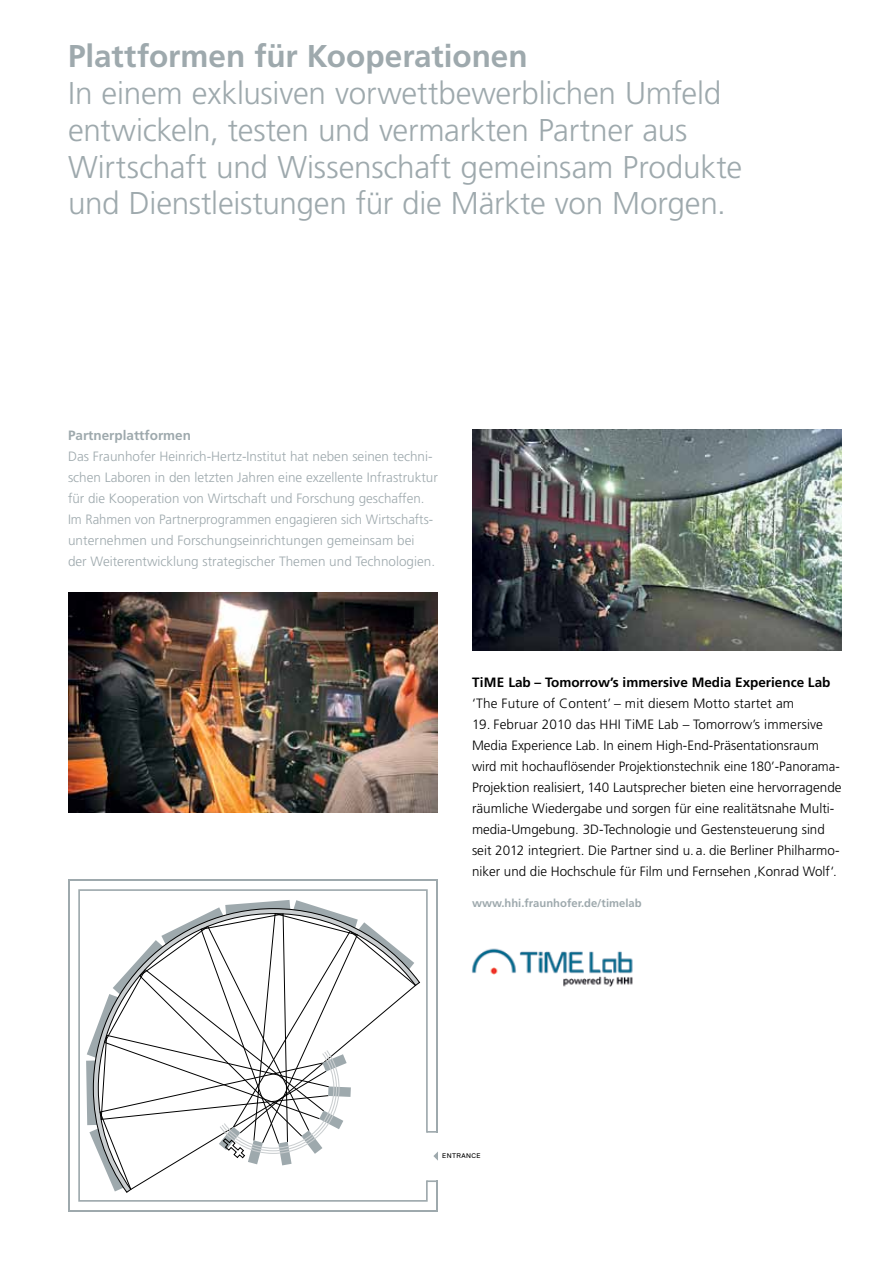
<style>
.page{position:relative;width:893px;height:1263px;background:#fff}
.page>*{position:absolute;margin:0;border:0;box-sizing:border-box;transform-origin:0 0}
.t1{font:300 31.5px/36.8px "Frutiger";letter-spacing:-.01em;color:#9ea9ad}
.t2{font:700 31.5px "Frutiger";color:#9ea9ad}
.t3{font:300 13.5px/21px "Frutiger";color:#000}
.t4{font:300 13.5px/21px "Frutiger";color:#9ea9ad}
.t5{font:700 13.5px "Frutiger";color:#000}
.t6{font:700 13.5px "Frutiger";color:#9ea9ad}
.t7{font:700 11.25px "Frutiger";color:#9ea9ad}
.t8{font:6.75px "Replica";letter-spacing:.055em;color:#000}
</style>
<div class="page">
<img style="left:472px;top:948px;width:161px;height:39px">
<img style="left:68px;top:592px;width:370px;height:221px">
<hr style="left:68px;top:879px;width:370px;height:2px;background:#9ea9ad">
<hr style="left:68px;top:879px;width:2px;height:333px;background:#9ea9ad">
<hr style="left:436px;top:879px;width:2px;height:254px;background:#9ea9ad">
<hr style="left:436px;top:1180px;width:2px;height:32px;background:#9ea9ad">
<hr style="left:68px;top:1210px;width:370px;height:2px;background:#9ea9ad">
<svg style="left:78px;top:889px;width:350px;height:313px"></svg>
<svg style="left:427px;top:1131px;width:9px;height:2px"></svg>
<svg style="left:427px;top:1180px;width:9px;height:2px"></svg>
<svg style="left:86px;top:900px;width:330px;height:291px"></svg>
<svg style="left:433px;top:1151px;width:5px;height:10px"></svg>
<img style="left:472px;top:430px;width:370px;height:220px">
<h1 class="t2" style="left:68px;top:38px;width:461px">Plattformen für Kooperationen</h1>
<h1 class="t1" style="left:68px;top:75px;width:676px">In einem exklusiven vorwettbewerblichen Umfeld entwickeln, testen und vermarkten Partner aus Wirtschaft und Wissenschaft gemeinsam Produkte und Dienstleistungen für die Märkte von Morgen.</h1>
<p class="t6" style="left:68px;top:427px;width:125px">Partnerplattformen</p>
<p class="t4" style="left:68px;top:446px;width:371px">Das Fraunhofer Heinrich-Hertz-Institut hat neben seinen techni&shy;schen Laboren in den letzten Jahren eine exzellente Infrastruktur für die Kooperation von Wirtschaft und Forschung geschaffen.<br>Im Rahmen von Partnerprogrammen engagieren sich Wirtschafts&shy;unternehmen und Forschungseinrichtungen gemeinsam bei<br>der Weiterentwicklung strategischer Themen und Technologien.</p>
<p class="t5" style="left:472px;top:674px;width:360px">TiME Lab – Tomorrow’s immersive Media Experience Lab</p>
<p class="t3" style="left:472px;top:693px;width:324px">‘The Future of Content’ – mit diesem Motto startet am</p>
<p class="t3" style="left:472px;top:714px;width:371px">19. Februar 2010 das HHI TiME Lab – Tomorrow’s immersive Media Experience Lab. In einem High-End-Präsentationsraum wird mit hochauflösender Projektionstechnik eine 180’-Panorama-Projektion realisiert, 140 Lautsprecher bieten eine hervorragende räumliche Wiedergabe und sorgen für eine realitätsnahe Multi&shy;media-Umgebung. 3D-Technologie und Gestensteuerung sind seit 2012 integriert. Die Partner sind u.a. die Berliner Philharmo&shy;niker und die Hochschule für Film und Fernsehen ‚Konrad Wolf‘.</p>
<p class="t7" style="left:472px;top:897px;width:171px">www.hhi.fraunhofer.de/timelab</p>
<p class="t8" style="left:442px;top:1152px;width:39px">ENTRANCE</p>
</div>
